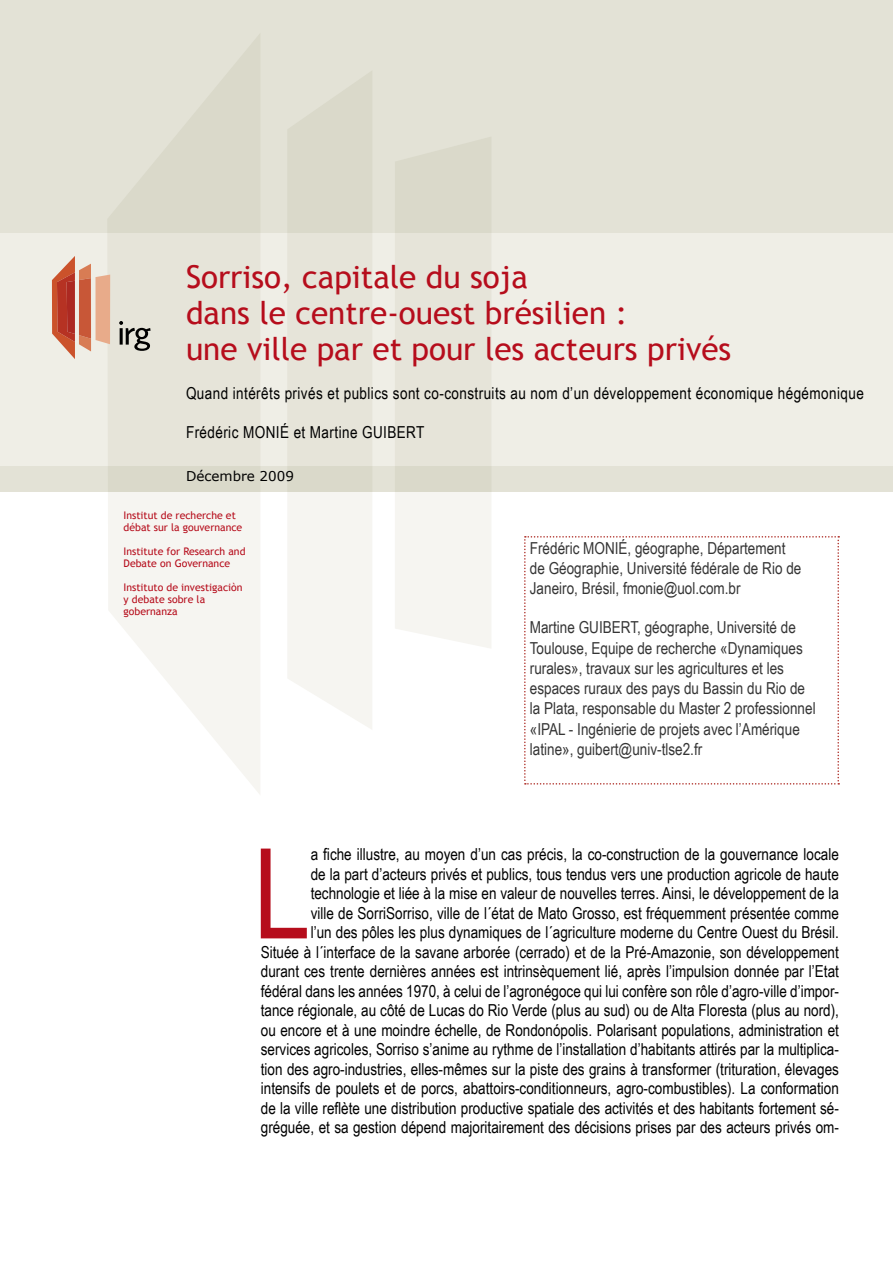
<style>
.page{position:relative;width:893px;height:1263px;background:#fff}
.page>*{position:absolute;margin:0;border:0;box-sizing:border-box;transform-origin:0 0}
.t1{font:125.4px "Arial Narrow";color:#b60d1c}
.t2{font:31.5px/36px "Trebuchet MS";color:#b60d1c}
.t3{font:16.5px/19.5px "Arial Narrow";color:#000;text-align:right}
.t4{font:16.5px/20.2px "Arial Narrow";color:#353535}
.t5{font:16.5px "Arial Narrow";letter-spacing:.025em;color:#000}
.t6{font:13.5px "Verdana";color:#000}
.t7{font:10.5px/12px "Trebuchet MS";color:#b60d1c}
</style>
<div class="page">
<div style="left:0;top:0;width:893px;height:492px;background:#e3e2d6"></div>
<div style="left:0;top:233px;width:893px;height:232px;background:#efeee6"></div>
<svg style="left:107px;top:34px;width:153px;height:760px"></svg>
<svg style="left:288px;top:71px;width:84px;height:658px"></svg>
<svg style="left:395px;top:137px;width:96px;height:511px;fill:#e6e4d9"></svg>
<svg style="left:119px;top:321px;width:32px;height:30px"></svg>
<svg style="left:52px;top:256px;width:58px;height:103px"></svg>
<svg style="left:524px;top:536px;width:315px;height:248px"></svg>
<h2 class="t2" style="left:186px;top:259px;width:547px">Sorriso, capitale du soja<br>dans le centre-ouest brésilien :<br>une ville par et pour les acteurs privés</h2>
<p class="t5" style="left:186px;top:381px;width:679px">Quand intérêts privés et publics sont co-construits au nom d’un développement économique hégémonique</p>
<p class="t5" style="left:186px;top:420px;width:240px">Frédéric MONIÉ et Martine GUIBERT</p>
<p class="t6" style="left:186px;top:467px;width:109px">Décembre 2009</p>
<p class="t7" style="left:124px;top:509px;width:120px">Institut de recherche et débat sur la gouvernance</p>
<p class="t7" style="left:124px;top:545px;width:123px">Institute for Research and<br>Debate on Governance</p>
<p class="t7" style="left:124px;top:581px;width:120px">Instituto de investigaciòn y debate sobre la gobernanza</p>
<p class="t4" style="left:530px;top:537px;width:273px">Frédéric MONIÉ, géographe, Département de Géographie, Université fédérale de Rio de<br>Janeiro, Brésil, fmonie@uol.com.br</p>
<p class="t4" style="left:530px;top:617px;width:287px">Martine GUIBERT, géographe, Université de Toulouse, Equipe de recherche «Dynamiques rurales», travaux sur les agricultures et les espaces ruraux des pays du Bassin du Rio de la Plata, responsable du Master 2 professionnel «IPAL - Ingénierie de projets avec l’Amérique latine», guibert@univ-tlse2.fr</p>
<p class="t3" style="left:261px;top:844px;width:580px">a fiche illustre, au moyen d’un cas précis, la co-construction de la gouvernance locale<br>de la part d’acteurs privés et publics, tous tendus vers une production agricole de haute technologie et liée à la mise en valeur de nouvelles terres. Ainsi, le développement de la<br>ville de SorriSorriso, ville de l´état de Mato Grosso, est fréquemment présentée comme<br>l’un des pôles les plus dynamiques de l´agriculture moderne du Centre Ouest du Brésil.<br>Située à l´interface de la savane arborée (cerrado) et de la Pré-Amazonie, son développement durant ces trente dernières années est intrinsèquement lié, après l’impulsion donnée par l’Etat fédéral dans les années 1970, à celui de l’agronégoce qui lui confère son rôle d’agro-ville d’impor&shy;tance régionale, au côté de Lucas do Rio Verde (plus au sud) ou de Alta Floresta (plus au nord), ou encore et à une moindre échelle, de Rondonópolis. Polarisant populations, administration et services agricoles, Sorriso s’anime au rythme de l’installation d’habitants attirés par la multiplica&shy;tion des agro-industries, elles-mêmes sur la piste des grains à transformer (trituration, élevages intensifs de poulets et de porcs, abattoirs-conditionneurs, agro-combustibles). La conformation de la ville reflète une distribution productive spatiale des activités et des habitants fortement sé&shy;gréguée, et sa gestion dépend majoritairement des décisions prises par des acteurs privés om-</p>
<h1 class="t1" style="left:253px;top:802px;width:59px">L</h1>
</div>
